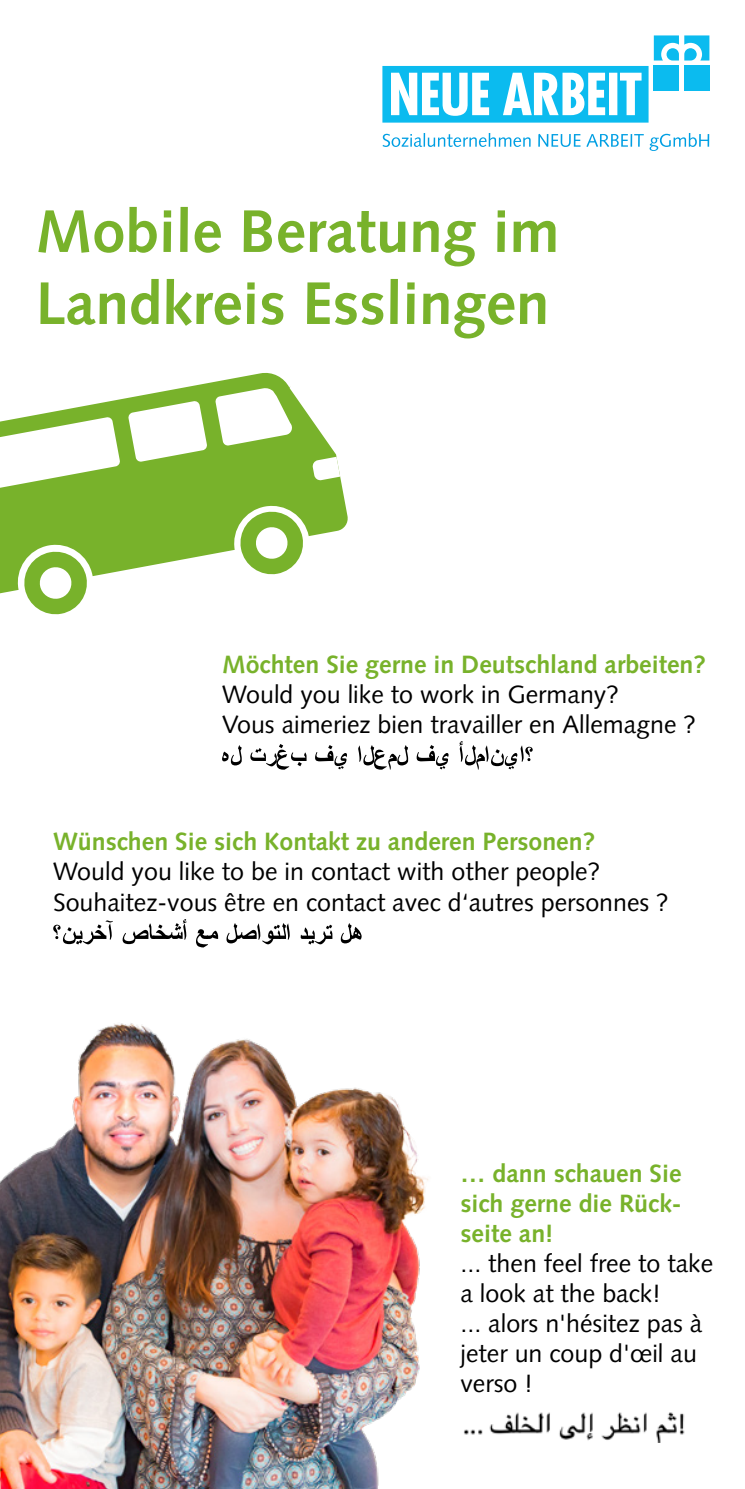
<style>
.page{position:relative;width:745px;height:1489px;background:#fff}
.page>*{position:absolute;margin:0;border:0;box-sizing:border-box;transform-origin:0 0}
.t1{font:700 60px/72px "Syntax LT Pro";color:#78b22b}
.t2{font:25px/30px "Syntax LT Pro";color:#000}
.t3{font:700 25px/30px "Syntax LT Pro";color:#78b22b;text-align:justify}
</style>
<div class="page">
<svg style="left:222px;top:741px;width:310px;height:29px"></svg>
<svg style="left:53px;top:919px;width:308px;height:28px"></svg>
<svg style="left:653px;top:35px;width:56px;height:25px"></svg>
<div style="left:653px;top:66px;width:25px;height:25px;background:#0bbbef"></div>
<div style="left:684px;top:66px;width:25px;height:25px;background:#0bbbef"></div>
<svg style="left:382px;top:66px;width:266px;height:57px"></svg>
<svg style="left:382px;top:133px;width:148px;height:14px"></svg>
<svg style="left:538px;top:134px;width:42px;height:13px"></svg>
<svg style="left:586px;top:134px;width:57px;height:13px"></svg>
<svg style="left:649px;top:133px;width:59px;height:18px"></svg>
<svg style="left:0;top:372px;width:348px;height:222px;fill:#78b22b"></svg>
<svg style="left:236px;top:504px;width:74px;height:77px"></svg>
<svg style="left:20px;top:544px;width:74px;height:71px"></svg>
<svg style="left:0;top:417px;width:120px;height:75px"></svg>
<svg style="left:128px;top:401px;width:79px;height:61px"></svg>
<svg style="left:215px;top:387px;width:78px;height:59px"></svg>
<svg style="left:312px;top:457px;width:28px;height:23px"></svg>
<img style="left:0;top:1023px;width:429px;height:465px">
<img style="left:463px;top:1412px;width:222px;height:30px">
<p class="t1" style="left:35px;top:195px;width:525px">Mobile Beratung im<br>Landkreis Esslingen</p>
<p class="t3" style="left:222px;top:649px;width:485px">Möchten Sie gerne in Deutschland arbeiten?</p>
<p class="t2" style="left:222px;top:679px;width:398px">Would you like to work in Germany?</p>
<p class="t2" style="left:222px;top:709px;width:475px">Vous aimeriez bien travailler en Allemagne ?</p>
<p class="t3" style="left:53px;top:826px;width:543px">Wünschen Sie sich Kontakt zu anderen Personen?</p>
<p class="t2" style="left:53px;top:856px;width:548px">Would you like to be in contact with other people?</p>
<p class="t2" style="left:53px;top:886px;width:616px">Souhaitez-vous être en contact avec d‘autres personnes ?</p>
<p class="t3" style="left:460px;top:1157px;width:222px">… dann schauen Sie sich gerne die Rück&shy;seite an!</p>
<p class="t2" style="left:460px;top:1247px;width:254px">... then feel free to take a look at the back!</p>
<p class="t2" style="left:460px;top:1307px;width:243px">... alors n'hésitez pas à jeter un coup d'œil au verso !</p>
</div>
